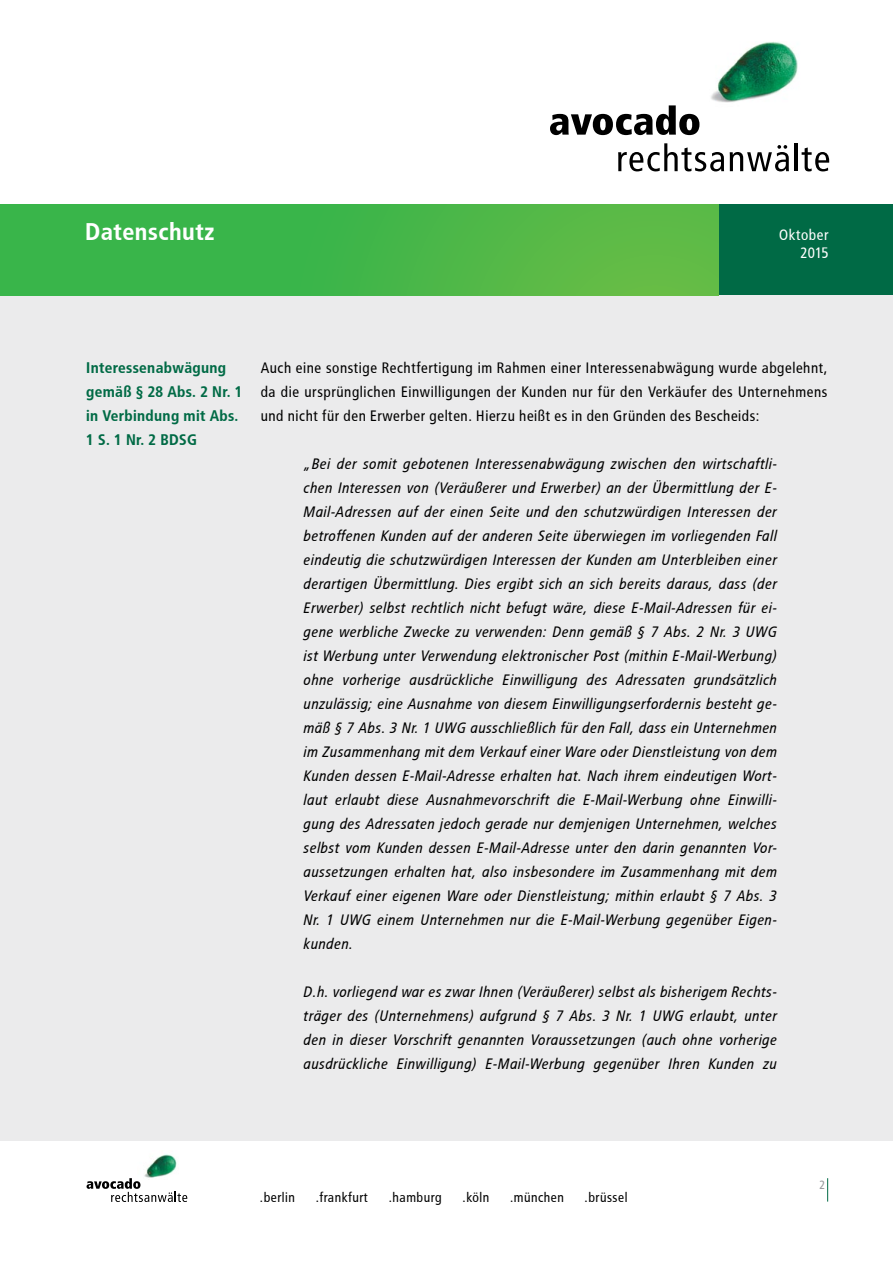
<style>
.page{position:relative;width:893px;height:1263px;background:#fff}
.page>*{position:absolute;margin:0;border:0;box-sizing:border-box;transform-origin:0 0}
.t1{font:700 24px "Avocado";color:#fff}
.t2{font:700 15.3px/24px "Avocado";color:#006a45}
.t3{font:italic 15px/24px "Avocado";color:#000;text-align:justify}
.t4{font:15px/24px "Avocado";color:#000;text-align:justify}
.t5{font:15px/18px "Avocado";color:#fff;text-align:right}
.t6{font:13.5px "Avocado";color:#000}
.t7{font:12px "Avocado";color:#97999c}
</style>
<div class="page">
<img style="left:711px;top:42px;width:87px;height:61px">
<svg style="left:550px;top:105px;width:149px;height:30px"></svg>
<svg style="left:618px;top:143px;width:106px;height:28px"></svg>
<svg style="left:730px;top:145px;width:59px;height:26px"></svg>
<hr style="left:795px;top:143px;width:3px;height:28px;background:#000">
<svg style="left:802px;top:147px;width:27px;height:24px"></svg>
<div style="left:719px;top:204px;width:174px;height:92px;background:#006a45"></div>
<svg style="left:827px;top:1178px;width:1px;height:23px"></svg>
<div style="left:0;top:296px;width:893px;height:845px;background:#ebebec"></div>
<img style="left:144px;top:1154px;width:33px;height:24px">
<svg style="left:87px;top:1178px;width:100px;height:24px"></svg>
<div style="left:0;top:204px;width:719px;height:92px;background:linear-gradient(to right,#2eb34b,#61bb46)"></div>
<h1 class="t1" style="left:85px;top:218px;width:131px">Datenschutz</h1>
<p class="t5" style="left:779px;top:226px;width:51px">Oktober<br>2015</p>
<p class="t2" style="left:86px;top:355px;width:158px">Interessenabwägung gemäß § 28 Abs. 2 Nr. 1 in Verbindung mit Abs.<br>1 S. 1 Nr. 2 BDSG</p>
<p class="t4" style="left:261px;top:355px;width:569px">Auch eine sonstige Rechtfertigung im Rahmen einer Interessenabwägung wurde abgelehnt, da die ursprünglichen Einwilligungen der Kunden nur für den Verkäufer des Unternehmens und nicht für den Erwerber gelten. Hierzu heißt es in den Gründen des Bescheids:</p>
<p class="t3" style="left:303px;top:451px;width:475px">„Bei der somit gebotenen Interessenabwägung zwischen den wirtschaftli&shy;chen Interessen von (Veräußerer und Erwerber) an der Übermittlung der E-Mail-Adressen auf der einen Seite und den schutzwürdigen Interessen der betroffenen Kunden auf der anderen Seite überwiegen im vorliegenden Fall eindeutig die schutzwürdigen Interessen der Kunden am Unterbleiben einer derartigen Übermittlung. Dies ergibt sich an sich bereits daraus, dass (der Erwerber) selbst rechtlich nicht befugt wäre, diese E-Mail-Adressen für ei&shy;gene werbliche Zwecke zu verwenden: Denn gemäß § 7 Abs. 2 Nr. 3 UWG ist Werbung unter Verwendung elektronischer Post (mithin E-Mail-Werbung) ohne vorherige ausdrückliche Einwilligung des Adressaten grundsätzlich unzulässig; eine Ausnahme von diesem Einwilligungserfordernis besteht ge&shy;mäß § 7 Abs. 3 Nr. 1 UWG ausschließlich für den Fall, dass ein Unternehmen im Zusammenhang mit dem Verkauf einer Ware oder Dienstleistung von dem Kunden dessen E-Mail-Adresse erhalten hat. Nach ihrem eindeutigen Wort&shy;laut erlaubt diese Ausnahmevorschrift die E-Mail-Werbung ohne Einwilli&shy;gung des Adressaten jedoch gerade nur demjenigen Unternehmen, welches selbst vom Kunden dessen E-Mail-Adresse unter den darin genannten Vor&shy;aussetzungen erhalten hat, also insbesondere im Zusammenhang mit dem Verkauf einer eigenen Ware oder Dienstleistung; mithin erlaubt § 7 Abs. 3<br>Nr. 1 UWG einem Unternehmen nur die E-Mail-Werbung gegenüber Eigen&shy;kunden.</p>
<p class="t3" style="left:303px;top:979px;width:475px">D.h. vorliegend war es zwar Ihnen (Veräußerer) selbst als bisherigem Rechts&shy;träger des (Unternehmens) aufgrund § 7 Abs. 3 Nr. 1 UWG erlaubt, unter den in dieser Vorschrift genannten Voraussetzungen (auch ohne vorherige ausdrückliche Einwilligung) E-Mail-Werbung gegenüber Ihren Kunden zu</p>
<p class="t6" style="left:260px;top:1189px;width:37px">.berlin</p>
<p class="t6" style="left:316px;top:1189px;width:54px">.frankfurt</p>
<p class="t6" style="left:389px;top:1189px;width:55px">.hamburg</p>
<p class="t6" style="left:463px;top:1189px;width:29px">.köln</p>
<p class="t6" style="left:510px;top:1189px;width:56px">.münchen</p>
<p class="t6" style="left:585px;top:1189px;width:45px">.brüssel</p>
<p class="t7" style="left:819px;top:1178px;width:8px">2</p>
</div>
